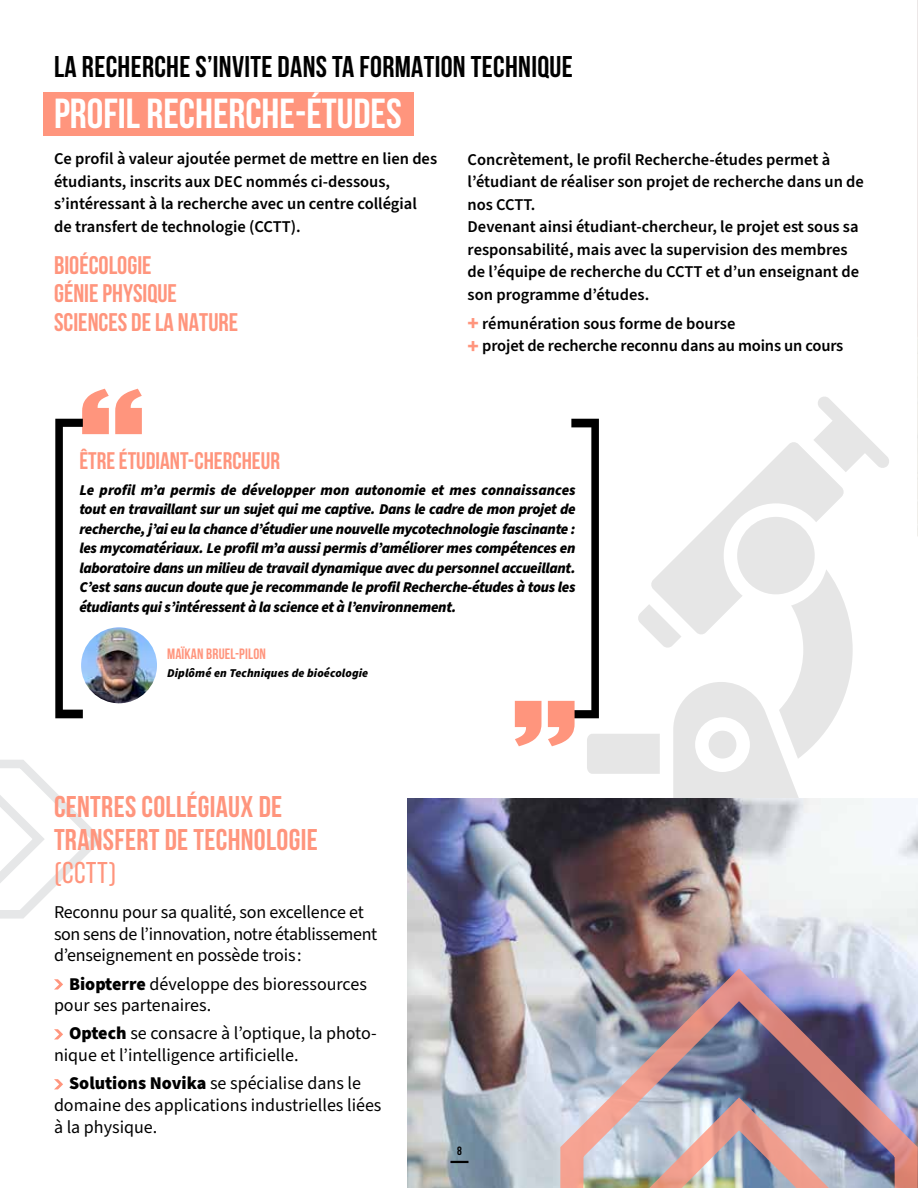
<style>
.page{position:relative;width:918px;height:1188px;background:#fff}
.page>*{position:absolute;margin:0;border:0;box-sizing:border-box;transform-origin:0 0}
.t1{font:700 42px "Bebas Neue";color:#fff}
.t2{font:700 30px "Bebas Neue";letter-spacing:.01em;color:#000}
.t3{font:700 30px/33px "Bebas Neue";letter-spacing:.01em;color:#ff957d}
.t4{font:30px "Bebas Neue Pro";color:#ff957d}
.t5{font:700 25.5px/28.5px "Bebas Neue";color:#ff957d}
.t6{font:700 24px "Bebas Neue";color:#ff957d}
.t7{font:18px/21.6px "Source Sans Pro";color:#000}
.t8{font:600 16.5px/22.5px "Source Sans Pro";color:#000}
.t9{font:italic 900 15px/19.5px "Source Sans Pro";letter-spacing:-.02em;color:#000;text-align:justify}
.t10{font:700 15px "Bebas Neue";letter-spacing:.01em;color:#ff957d}
.t11{font:italic 900 12px "Source Sans Pro";letter-spacing:.01em;color:#000}
.t12{font:700 12px "Bebas Neue";color:#000}
.s1{font-weight:900;font-size:21px;color:#ff957d}
.s2{font-weight:900}
</style>
<div class="page">
<img style="left:408px;top:798px;width:510px;height:390px">
<img style="left:559px;top:967px;width:359px;height:221px">
<svg style="left:450px;top:1161px;width:19px;height:2px"></svg>
<div style="left:43px;top:93px;width:371px;height:43px;background:#ff957d"></div>
<svg style="left:515px;top:397px;width:375px;height:428px"></svg>
<img style="left:81px;top:627px;width:76px;height:76px;border-radius:38px">
<svg style="left:55px;top:389px;width:87px;height:329px"></svg>
<img style="left:917px;top:0;width:1px;height:536px">
<svg style="left:0;top:760px;width:103px;height:159px"></svg>
<svg style="left:54px;top:979px;width:9px;height:11px"></svg>
<svg style="left:54px;top:1029px;width:9px;height:10px"></svg>
<svg style="left:54px;top:1079px;width:9px;height:10px"></svg>
<h2 class="t2" style="left:54px;top:50px;width:520px">LA RECHERCHE S’INVITE DANS TA FORMATION TECHNIQUE</h2>
<h1 class="t1" style="left:54px;top:91px;width:349px">PROFIL RECHERCHE-ÉTUDES</h1>
<p class="t8" style="left:54px;top:148px;width:385px">Ce profil à valeur ajoutée permet de mettre en lien des étudiants, inscrits aux DEC nommés ci-dessous, s’intéressant à la recherche avec un centre collégial de transfert de technologie (CCTT).</p>
<h3 class="t5" style="left:54px;top:250px;width:186px">BIOÉCOLOGIE<br>GÉNIE PHYSIQUE<br>SCIENCES DE LA NATURE</h3>
<p class="t8" style="left:468px;top:148px;width:398px">Concrètement, le profil Recherche-études permet à l’étudiant de réaliser son projet de recherche dans un de nos CCTT.<br>Devenant ainsi étudiant-chercheur, le projet est sous sa responsabilité, mais avec la supervision des membres de l’équipe de recherche du CCTT et d’un enseignant de son programme d’études.</p>
<p class="t8" style="left:468px;top:313px;width:377px"><span class="s1">+</span> rémunération sous forme de bourse<br><span class="s1">+</span> projet de recherche reconnu dans au moins un cours</p>
<h3 class="t6" style="left:79px;top:447px;width:202px">ÊTRE ÉTUDIANT-CHERCHEUR</h3>
<p class="t9" style="left:79px;top:481px;width:498px">Le profil m’a permis de développer mon autonomie et mes connaissances tout en travaillant sur un sujet qui me captive. Dans le cadre de mon projet de recherche, j’ai eu la chance d’étudier une nouvelle mycotechnologie fascinante : les mycomatériaux. Le profil m’a aussi permis d’améliorer mes compétences en laboratoire dans un milieu de travail dynamique avec du personnel accueillant.<br>C’est sans aucun doute que je recommande le profil Recherche-études à tous les étudiants qui s’intéressent à la science et à l’environnement.</p>
<p class="t10" style="left:167px;top:645px;width:100px">MAÏKAN BRUEL-PILON</p>
<p class="t11" style="left:167px;top:664px;width:203px">Diplômé en Techniques de bioécologie</p>
<h2 class="t3" style="left:54px;top:790px;width:265px">CENTRES COLLÉGIAUX DE<br>TRANSFERT DE TECHNOLOGIE</h2>
<h2 class="t4" style="left:54px;top:856px;width:64px">(CCTT)</h2>
<p class="t7" style="left:54px;top:902px;width:325px">Reconnu pour sa qualité, son excellence et son sens de l’innovation, notre établissement d’enseignement en possède trois :</p>
<p class="t7" style="left:54px;top:973px;width:314px;text-indent:15px"><span class="s2">Biopterre</span> développe des bioressources pour ses partenaires.</p>
<p class="t7" style="left:54px;top:1023px;width:324px;text-indent:15px"><span class="s2">Optech</span> se consacre à l’optique, la photo&shy;nique et l’intelligence artificielle.</p>
<p class="t7" style="left:54px;top:1073px;width:329px;text-indent:15px"><span class="s2">Solutions Novika</span> se spécialise dans le domaine des applications industrielles liées à la physique.</p>
<p class="t12" style="left:457px;top:1144px;width:6px">8</p>
</div>
